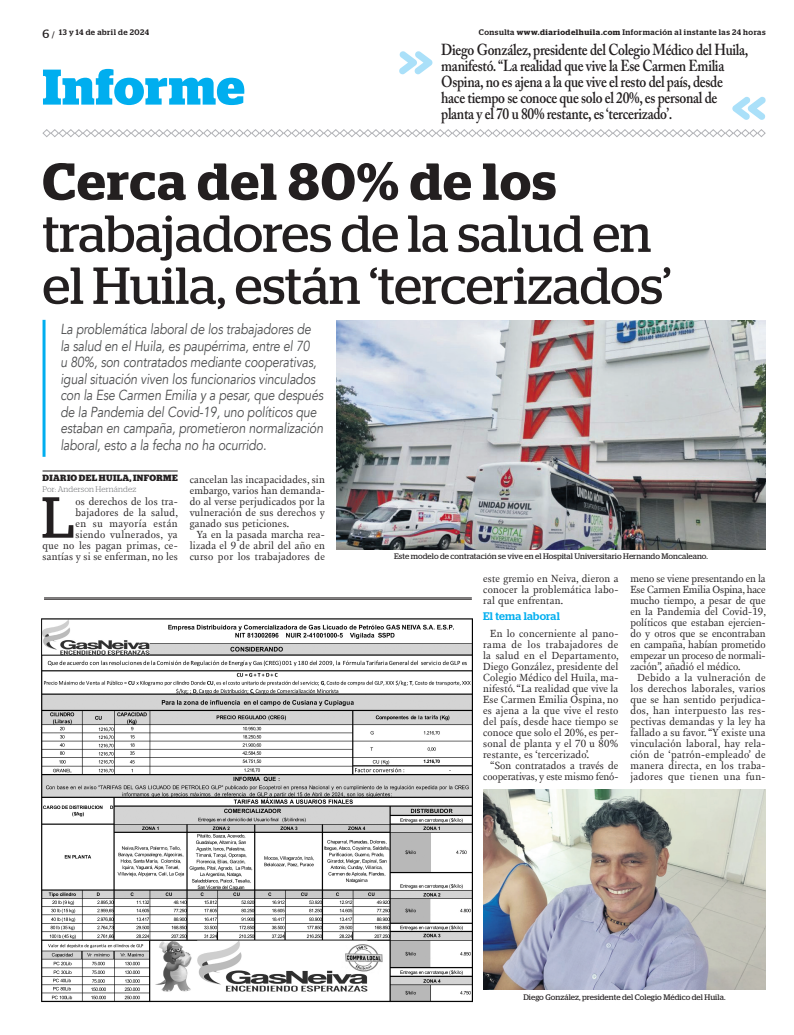
<style>
.page{position:relative;width:794px;height:1035px;background:#fff}
.page>*{position:absolute;margin:0;border:0;box-sizing:border-box;transform-origin:0 0}
.TEXTO_UNO{font:57.7px "Stag";color:#231f20}
.TITULO{font:52px/52px "Stag";color:#231f20}
.t1{font:700 50px "Stag";letter-spacing:.02em;color:#00aeef}
.DESTACADO_ARRIBA{font:600 15.9px/16px "Adobe Caslon Pro";letter-spacing:-.02em;color:#231f20;scale:.85 1}
.SUMARIO{font:italic 14.5px/16.5px "Avenir";letter-spacing:-.01em;color:#4b4c4d;scale:.85 1}
.t2{font:12px "Stag";color:#231f20}
.INTERTITULO_FDS{font:500 11px "Stag";letter-spacing:.02em;color:#00aeef}
.TEXTO{font:10.6px/11px "New Fournier BP";letter-spacing:.01em;color:#231f20;text-align:justify}
.TEXTO_UNO-2{font:10.6px/11px "New Fournier BP";letter-spacing:.02em;color:#231f20;text-align:right}
.TEXTO-2{font:10.6px/11px "New Fournier BP";letter-spacing:-.01em;color:#231f20;text-align:right}
.CREDITO_1{font:700 9px "Stag";letter-spacing:.04em;color:#231f20}
.PIE_DE_FOTO{font:8px "Stag";letter-spacing:.005em;color:#231f20}
.t3{font:500 8px "Stag";letter-spacing:.06em;color:#231f20}
.CREDITO_2{font:300 8px "Stag";letter-spacing:.015em;color:#6c6d70}
.s1{font-size:9px}
.s2{font-weight:600}
</style>
<div class="page">
<hr style="left:43px;top:471px;width:135px;height:1px;background:#231f20">
<svg style="left:42px;top:129px;width:724px;height:8px"></svg>
<svg style="left:399px;top:51px;width:33px;height:23px"></svg>
<svg style="left:732px;top:97px;width:34px;height:23px"></svg>
<hr style="left:43px;top:320px;width:3px;height:137px;background:#00aeef">
<hr style="left:44px;top:598px;width:428px;height:1px;background:#231f20">
<hr style="left:44px;top:599px;width:428px;height:1px;background:#231f20">
<img style="left:336px;top:321px;width:429px;height:229px">
<img style="left:483px;top:789px;width:282px;height:200px">
<img style="left:41px;top:618px;width:431px;height:385px">
<p class="t2" style="left:43px;top:27px;width:14px">6 <span class="s1">/</span></p>
<p class="t3" style="left:479px;top:27px;width:288px">Consulta <span class="s2">www.diariodelhuila.com</span> Información al instante las 24 horas</p>
<p class="DESTACADO_ARRIBA" style="left:441px;top:42px;width:363px">Diego González, presidente del Colegio Médico del Huila, manifestó. “La realidad que vive la Ese Carmen Emilia Ospina, no es ajena a la que vive el resto del país, desde hace tiempo se conoce que solo el 20%, es personal de planta y el 70 u 80% restante, es ‘tercerizado’.</p>
<p class="t3" style="left:59px;top:27px;width:91px">13 y 14 de abril de 2024</p>
<p class="t1" style="left:43px;top:58px;width:204px">Informe</p>
<p class="TITULO" style="left:43px;top:155px;width:630px"><span class="s2">Cerca del 80% de los </span>trabajadores de la salud en el Huila, están ‘tercerizados’</p>
<p class="SUMARIO" style="left:60px;top:321px;width:311px">La problemática laboral de los trabajadores de la salud en el Huila, es paupérrima, entre el 70<br>u 80%, son contratados mediante cooperativas, igual situación viven los funcionarios vinculados con la Ese Carmen Emilia y a pesar, que después de la Pandemia del Covid-19, uno políticos que estaban en campaña, prometieron normalización laboral, esto a la fecha no ha ocurrido.</p>
<p class="CREDITO_1" style="left:43px;top:473px;width:136px">DIARIO DEL HUILA, INFORME</p>
<p class="CREDITO_2" style="left:43px;top:485px;width:95px">Por: Anderson Hernández</p>
<p class="TEXTO_UNO" style="left:42px;top:484px;width:34px">L</p>
<p class="TEXTO_UNO-2" style="left:43px;top:495px;width:137px">os derechos de los tra&shy;bajadores de la salud,<br>en su mayoría están<br>siendo vulnerados, ya<br>que no les pagan primas, ce&shy;santías y si se enferman, no les</p>
<p class="TEXTO_UNO-2" style="left:190px;top:473px;width:137px;text-align:justify">cancelan las incapacidades, sin embargo, varios han demanda&shy;do al verse perjudicados por la vulneración de sus derechos y ganado sus peticiones.</p>
<p class="TEXTO" style="left:190px;top:528px;width:137px;text-indent:7px">Ya en la pasada marcha rea&shy;lizada el 9 de abril del año en curso por los trabajadores de</p>
<p class="PIE_DE_FOTO" style="left:394px;top:551px;width:315px">Este modelo de contratación se vive en el Hospital Universitario Hernando Moncaleano.</p>
<p class="TEXTO" style="left:483px;top:572px;width:137px">este gremio en Neiva, dieron a conocer la problemática labo&shy;ral que enfrentan.</p>
<p class="INTERTITULO_FDS" style="left:483px;top:610px;width:78px">El tema laboral</p>
<p class="TEXTO" style="left:483px;top:627px;width:137px;text-indent:7px">En lo concerniente al pano&shy;rama de los trabajadores de la salud en el Departamento, Diego González, presidente del Colegio Médico del Huila, ma&shy;nifestó. “La realidad que vive la Ese Carmen Emilia Ospina, no es ajena a la que vive el resto del país, desde hace tiempo se conoce que solo el 20%, es per&shy;sonal de planta y el 70 u 80% restante, es ‘tercerizado’.</p>
<p class="TEXTO-2" style="left:483px;top:759px;width:137px">“Son contratados a través de cooperativas, y este mismo fenó-</p>
<p class="TEXTO" style="left:630px;top:572px;width:137px">meno se viene presentando en la Ese Carmen Emilia Ospina, hace mucho tiempo, a pesar de que en la Pandemia del Covid-19, políticos que estaban ejercien&shy;do y otros que se encontraban en campaña, habían prometido empezar un proceso de normali&shy;zación”, añadió el médico.</p>
<p class="TEXTO" style="left:630px;top:671px;width:137px;text-indent:7px">Debido a la vulneración de los derechos laborales, varios que se han sentido perjudica&shy;dos, han interpuesto las res&shy;pectivas demandas y la ley ha fallado a su favor. “Y existe una vinculación laboral, hay rela&shy;ción de ‘patrón-empleado’ de manera directa, en los traba&shy;jadores que tienen una fun-</p>
<p class="PIE_DE_FOTO" style="left:523px;top:992px;width:204px">Diego González, presidente del Colegio Médico del Huila.</p>
</div>
